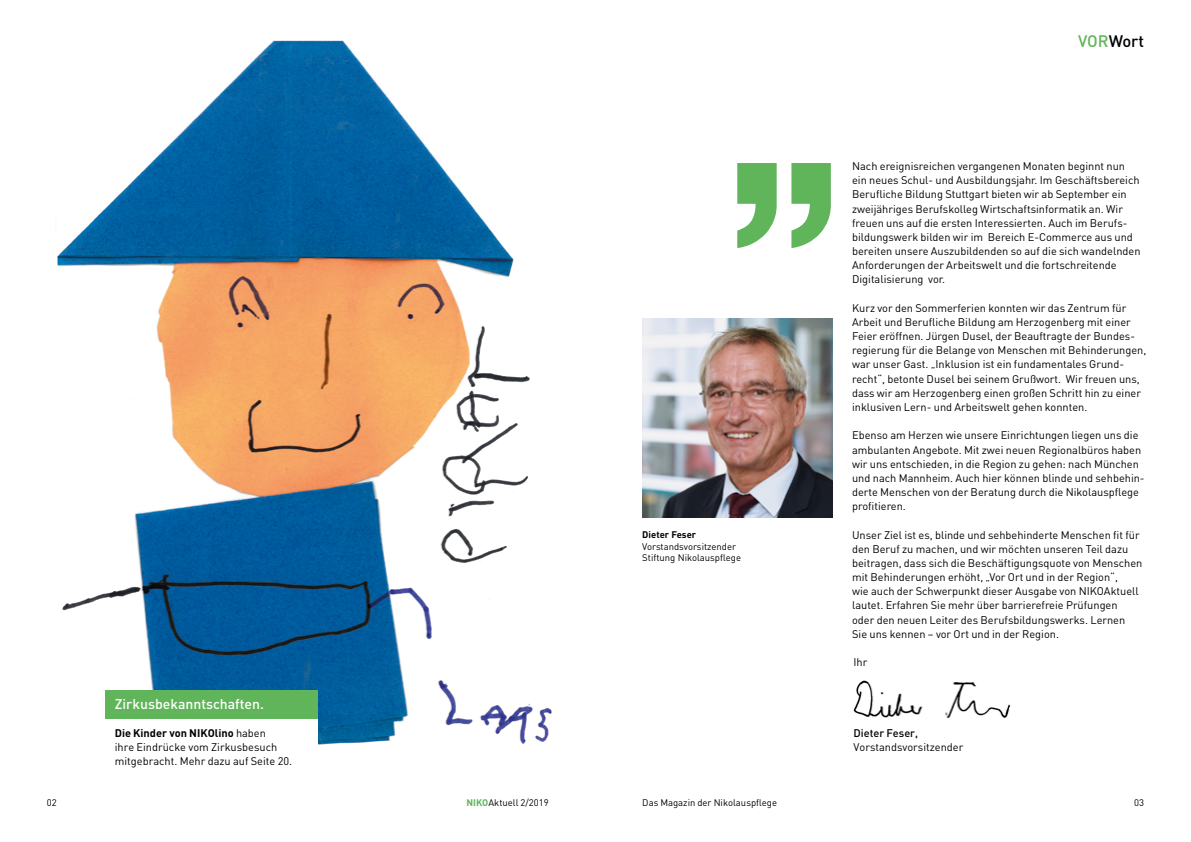
<style>
.page{position:relative;width:1191px;height:842px;background:#fff}
.page>*{position:absolute;margin:0;border:0;box-sizing:border-box;transform-origin:0 0}
.t1{font:500 16.5px "DIN";color:#000}
.t2{font:500 14px "DIN";color:#fff}
.t3{font:11px/14.2px "DIN";color:#000}
.t4{font:500 11px "DIN";color:#000}
.t5{font:9.5px/11.3px "DIN";color:#000}
.t6{font:700 9.5px "DIN";color:#000}
.s1{font-weight:700}
.s2{color:#60b55a}
.s3{font-weight:700;color:#60b55a}
</style>
<div class="page">
<img style="left:57px;top:40px;width:495px;height:705px">
<img style="left:853px;top:680px;width:157px;height:38px">
<img style="left:642px;top:319px;width:190px;height:198px">
<svg style="left:737px;top:163px;width:94px;height:85px"></svg>
<div style="left:105px;top:719px;width:212px;height:56px;background:#fff"></div>
<div style="left:105px;top:690px;width:212px;height:29px;background:#60b55a"></div>
<p class="t2" style="left:115px;top:695px;width:151px">Zirkusbekanntschaften.</p>
<p class="t3" style="left:115px;top:725px;width:179px"><span class="s1">Die Kinder von NIKOlino</span> haben<br>ihre Eindrücke vom Zirkusbesuch mitgebracht. Mehr dazu auf Seite 20.</p>
<p class="t6" style="left:642px;top:529px;width:55px">Dieter Feser</p>
<p class="t5" style="left:642px;top:540px;width:100px">Vorstandsvorsitzender<br>Stiftung Nikolauspflege</p>
<h1 class="t1" style="left:1078px;top:31px;width:68px"><span class="s2">VOR</span>Wort</h1>
<p class="t3" style="left:852px;top:159px;width:290px">Nach ereignisreichen vergangenen Monaten beginnt nun ein neues Schul- und Ausbildungsjahr. Im Geschäftsbereich Berufliche Bildung Stuttgart bieten wir ab September ein zweijähriges Berufskolleg Wirtschaftsinformatik an. Wir freuen uns auf die ersten Interessierten. Auch im Berufs&shy;bildungswerk bilden wir im Bereich E-Commerce aus und bereiten unsere Auszubildenden so auf die sich wandelnden Anforderungen der Arbeitswelt und die fortschreitende Digitalisierung vor.</p>
<p class="t3" style="left:852px;top:300px;width:296px">Kurz vor den Sommerferien konnten wir das Zentrum für Arbeit und Berufliche Bildung am Herzogenberg mit einer Feier eröffnen. Jürgen Dusel, der Beauftragte der Bundes&shy;regierung für die Belange von Menschen mit Behinderungen, war unser Gast. „Inklusion ist ein fundamentales Grund&shy;recht“, betonte Dusel bei seinem Grußwort. Wir freuen uns, dass wir am Herzogenberg einen großen Schritt hin zu einer inklusiven Lern- und Arbeitswelt gehen konnten.</p>
<p class="t3" style="left:852px;top:428px;width:294px">Ebenso am Herzen wie unsere Einrichtungen liegen uns die ambulanten Angebote. Mit zwei neuen Regionalbüros haben wir uns entschieden, in die Region zu gehen: nach München und nach Mannheim. Auch hier können blinde und sehbehin&shy;derte Menschen von der Beratung durch die Nikolauspflege profitieren.</p>
<p class="t3" style="left:852px;top:527px;width:292px">Unser Ziel ist es, blinde und sehbehinderte Menschen fit für den Beruf zu machen, und wir möchten unseren Teil dazu beitragen, dass sich die Beschäftigungsquote von Menschen mit Behinderungen erhöht, „Vor Ort und in der Region“,<br>wie auch der Schwerpunkt dieser Ausgabe von NIKOAktuell lautet. Erfahren Sie mehr über barrierefreie Prüfungen oder den neuen Leiter des Berufsbildungswerks. Lernen Sie uns kennen – vor Ort und in der Region.</p>
<p class="t3" style="left:853px;top:655px;width:15px">Ihr</p>
<p class="t4" style="left:853px;top:726px;width:66px">Dieter Feser,</p>
<p class="t3" style="left:853px;top:740px;width:111px">Vorstandsvorsitzender</p>
<p class="t5" style="left:47px;top:797px;width:11px">02</p>
<p class="t5" style="left:466px;top:797px;width:84px"><span class="s3">NIKO</span>Aktuell 2/2019</p>
<p class="t5" style="left:642px;top:797px;width:136px">Das Magazin der Nikolauspflege</p>
<p class="t5" style="left:1134px;top:797px;width:11px">03</p>
</div>
